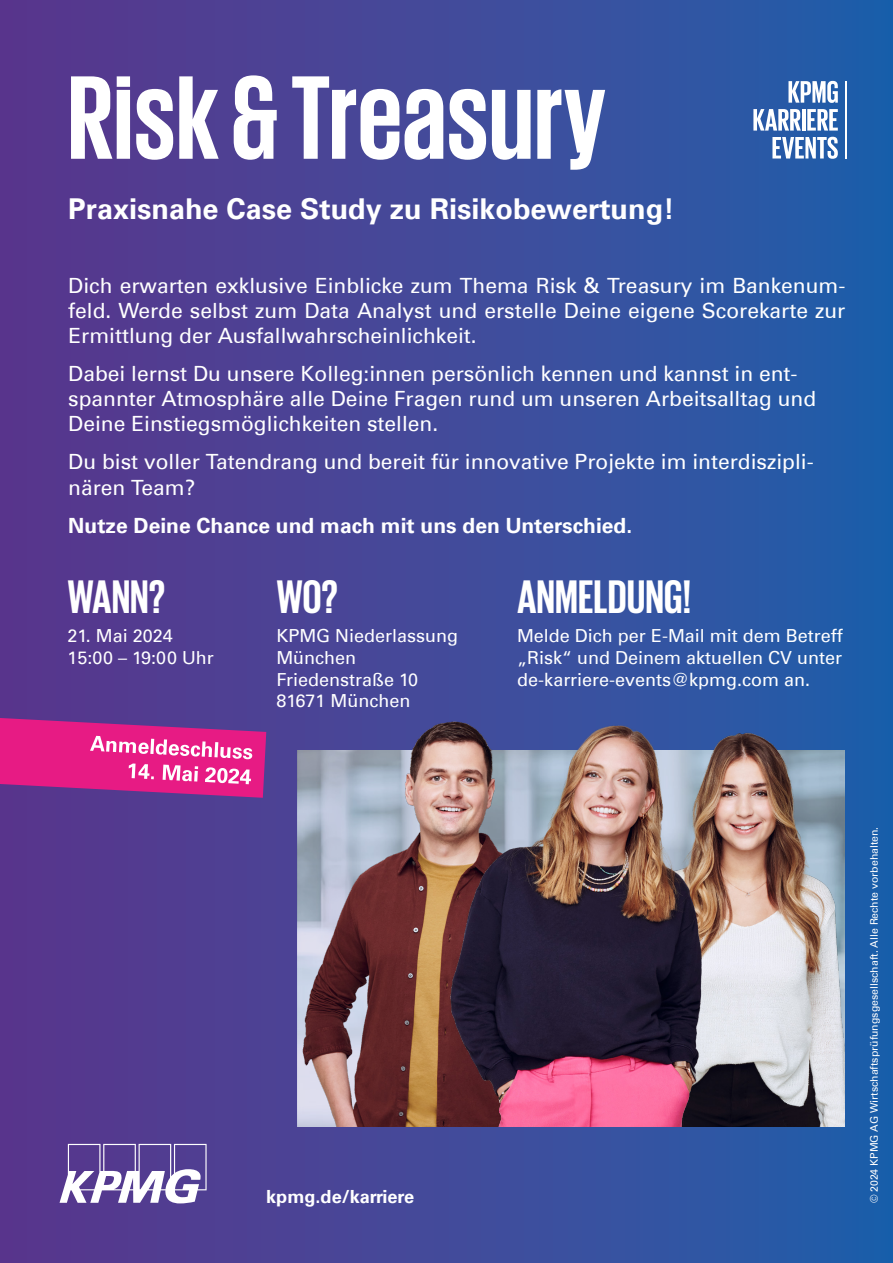
<style>
.page{position:relative;width:893px;height:1263px;background:#fff}
.page>*{position:absolute;margin:0;border:0;box-sizing:border-box;transform-origin:0 0}
.t1{font:700 121.5px "KPMG";color:#fff}
.t2{font:700 48.15px "KPMG";color:#fff}
.t3{font:700 28.8px "Universfor KPMG";color:#fff}
.t4{font:21px/25.2px "Universfor KPMG";color:#fff}
.t5{font:700 21px "Universfor KPMG";color:#fff}
.t6{font:700 18.15px "Universfor KPMG";color:#fff}
.t7{font:18px/21.6px "Universfor KPMG";color:#fff}
.t8{font:10.5px "Universfor KPMG";color:#fff}
</style>
<div class="page">
<div style="left:0;top:0;width:893px;height:1263px;background:linear-gradient(to right,#5d358b,#215faa)"></div>
<svg style="left:60px;top:1144px;width:147px;height:59px"></svg>
<svg style="left:788px;top:81px;width:50px;height:22px"></svg>
<svg style="left:753px;top:109px;width:48px;height:22px"></svg>
<hr style="left:802px;top:109px;width:3px;height:22px;background:#fff">
<svg style="left:807px;top:109px;width:31px;height:22px"></svg>
<svg style="left:772px;top:137px;width:66px;height:22px"></svg>
<hr style="left:846px;top:81px;width:1px;height:77px;background:#fff">
<img style="left:263px;top:716px;width:168px;height:411px">
<img style="left:642px;top:710px;width:203px;height:417px">
<img style="left:431px;top:711px;width:299px;height:416px">
<svg style="left:0;top:718px;width:266px;height:80px;background:#ce3390"></svg>
<p class="t1" style="left:68px;top:57px;width:540px">Risk &amp; Treasury</p>
<p class="t3" style="left:68px;top:192px;width:608px">Praxisnahe Case Study zu Risikobewertung!</p>
<p class="t4" style="left:68px;top:273px;width:779px;text-align:justify">Dich erwarten exklusive Einblicke zum Thema Risk &amp; Treasury im Bankenum&shy;feld. Werde selbst zum Data Analyst und erstelle Deine eigene Scorekarte zur Ermittlung der Ausfallwahrscheinlichkeit.</p>
<p class="t4" style="left:68px;top:361px;width:749px">Dabei lernst Du unsere Kolleg:innen persönlich kennen und kannst in ent&shy;spannter Atmosphäre alle Deine Fragen rund um unseren Arbeitsalltag und<br>Deine Einstiegsmöglichkeiten stellen.</p>
<p class="t4" style="left:68px;top:449px;width:747px">Du bist voller Tatendrang und bereit für innovative Projekte im interdiszipli&shy;nären Team?</p>
<p class="t5" style="left:68px;top:513px;width:565px">Nutze Deine Chance und mach mit uns den Unterschied.</p>
<p class="t2" style="left:68px;top:573px;width:99px">WANN?</p>
<p class="t7" style="left:68px;top:625px;width:107px">21. Mai 2024</p>
<p class="t7" style="left:68px;top:647px;width:148px">15:00 – 19:00 Uhr</p>
<p class="t2" style="left:276px;top:573px;width:63px">WO?</p>
<p class="t7" style="left:276px;top:625px;width:183px">KPMG Niederlassung<br>München</p>
<p class="t7" style="left:276px;top:668px;width:143px">Friedenstraße 10</p>
<p class="t7" style="left:276px;top:690px;width:136px">81671 München</p>
<p class="t2" style="left:517px;top:573px;width:175px">ANMELDUNG!</p>
<p class="t7" style="left:517px;top:625px;width:327px;text-align:justify">Melde Dich per E-Mail mit dem Betreff „Risk“ und Deinem aktuellen CV unter de-karriere-events@kpmg.com an.</p>
<p class="t6" style="left:266px;top:1186px;width:149px">kpmg.de/karriere</p>
<p class="t8" style="left:868px;top:1203px;width:378px;rotate:-90deg">© 2024 KPMG AG Wirtschaftsprüfungsgesellschaft. Alle Rechte vorbehalten.</p>
</div>
